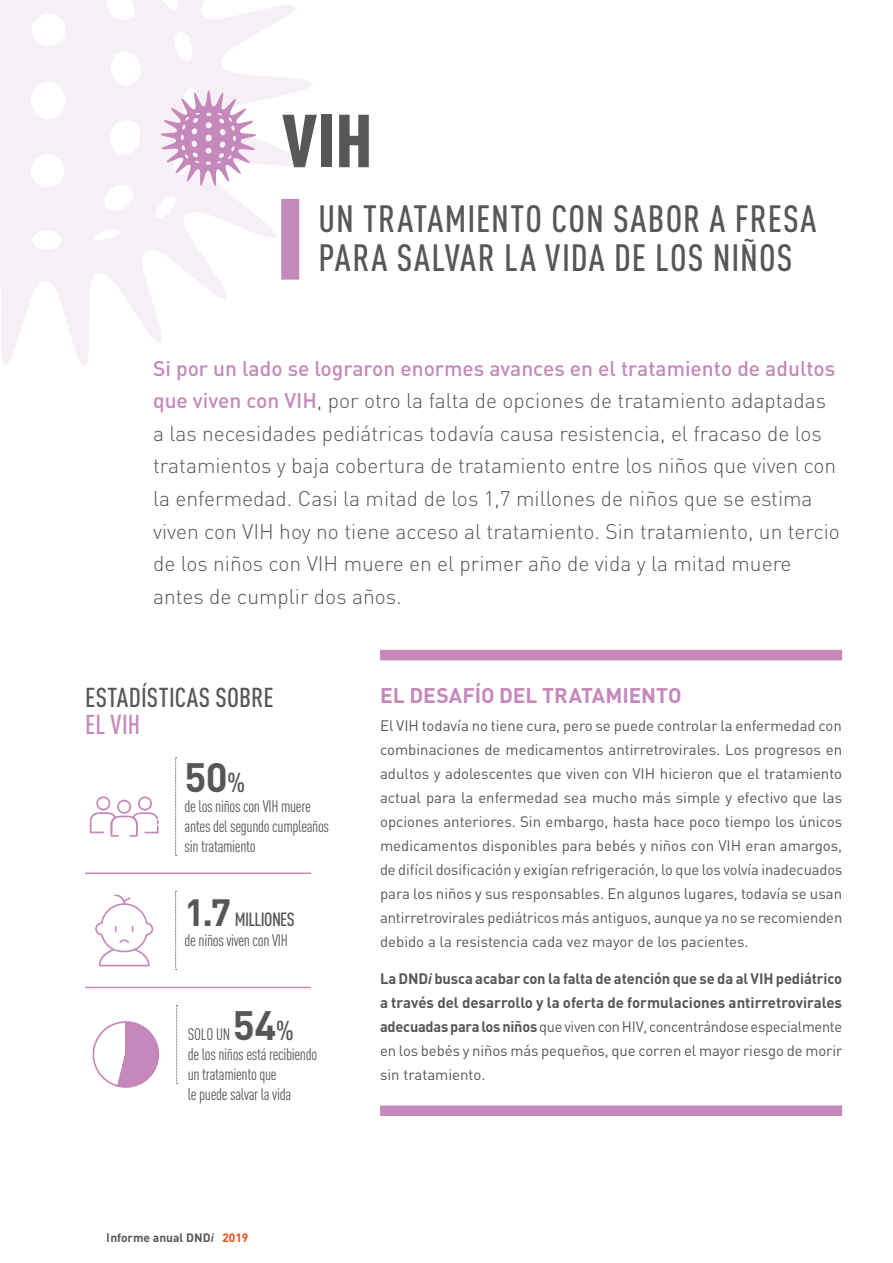
<style>
.page{position:relative;width:893px;height:1263px;background:#fff}
.page>*{position:absolute;margin:0;border:0;box-sizing:border-box;transform-origin:0 0}
.Titre_Maladie{font:900 condensed 73.8px "DINOT";color:#575756}
.Chiffres_Icones{font:700 40.5px "DINOT";color:#575756}
.InfoPratique-Chiffre{font:700 40.5px "DINOT";color:#575756}
.Sous-titre_Maladie{font:500 condensed 37.5px/39px "DINOT";letter-spacing:.03em;color:#575756}
.Titre_Icones{font:500 condensed 27px/27px "DINOT";letter-spacing:.005em;color:#575756}
.Chapo_Maladie{font:300 21px/32.5px "DINOT";color:#575756}
.Titre_Intro_Maladie{font:700 21px "DINOT";letter-spacing:-.005em;color:#c588bb}
.Chiffres_Icones-2{font:500 condensed 18.9px "DINOT";letter-spacing:-.035em;color:#575756}
.InfoPratique_Body{font:condensed 16.5px/19.8px "DINOT";letter-spacing:-.02em;color:#575756}
.Textes_Icones{font:condensed 16.5px/19.8px "DINOT";letter-spacing:-.02em;color:#575756}
.InfoPratique-Chiffre-2{font:condensed 16.5px "DINOT";letter-spacing:-.01em;color:#575756}
.Intro_Maladie{font:15px/24px "DINOT";color:#575756;text-align:justify}
.Intro_Maladie_filet{font:700 15px/24px "DINOT";color:#575756;text-align:justify}
.t1{font:700 12px "DINOT";color:#575756}
.s1{font-weight:500;color:#c588bb}
.s2{color:#c588bb}
.s3{font-weight:500;font-stretch:condensed;font-size:27px}
.s4{font-weight:700;font-stretch:normal;font-size:37.5px}
.s5{font-style:italic}
.s6{font-weight:400}
.s7{color:#e94e0f}
</style>
<div class="page">
<svg style="left:0;top:0;width:312px;height:365px;fill:#f7eff6"></svg>
<svg style="left:161px;top:90px;width:95px;height:96px"></svg>
<div style="left:380px;top:650px;width:462px;height:10px;background:#c588bb"></div>
<div style="left:380px;top:1105px;width:462px;height:11px;background:#c588bb"></div>
<div style="left:281px;top:199px;width:18px;height:81px;background:#c588bb"></div>
<hr style="left:85px;top:987px;width:226px;height:1px;background:#c588bb">
<hr style="left:85px;top:872px;width:226px;height:2px;background:#c588bb">
<svg style="left:90px;top:796px;width:69px;height:41px"></svg>
<svg style="left:175px;top:758px;width:2px;height:98px"></svg>
<svg style="left:95px;top:894px;width:58px;height:72px"></svg>
<svg style="left:175px;top:891px;width:2px;height:79px"></svg>
<svg style="left:92px;top:1021px;width:68px;height:67px"></svg>
<svg style="left:176px;top:1005px;width:2px;height:79px"></svg>
<p class="Titre_Maladie" style="left:282px;top:95px;width:92px">VIH</p>
<p class="Sous-titre_Maladie" style="left:318px;top:199px;width:499px">UN TRATAMIENTO CON SABOR A FRESA<br>PARA SALVAR LA VIDA DE LOS NIÑOS</p>
<p class="Chapo_Maladie" style="left:153px;top:351px;width:688px"><span class="s1">Si por un lado se lograron enormes avances en el tratamiento de adultos que viven con VIH</span>, por otro la falta de opciones de tratamiento adaptadas a las necesidades pediátricas todavía causa resistencia, el fracaso de los tratamientos y baja cobertura de tratamiento entre los niños que viven con la enfermedad. Casi la mitad de los 1,7 millones de niños que se estima viven con VIH hoy no tiene acceso al tratamiento. Sin tratamiento, un tercio de los niños con VIH muere en el primer año de vida y la mitad muere antes de cumplir dos años.</p>
<p class="Titre_Icones" style="left:85px;top:684px;width:190px">ESTADÍSTICAS SOBRE<br><span class="s2">EL VIH</span></p>
<p class="Chiffres_Icones" style="left:185px;top:750px;width:62px">50<span class="s3">%</span></p>
<p class="Textes_Icones" style="left:185px;top:796px;width:146px">de los niños con VIH muere antes del segundo cumpleaños sin tratamiento</p>
<p class="Chiffres_Icones-2" style="left:185px;top:908px;width:112px"><span class="s4">1.7</span> MILLIONES</p>
<p class="InfoPratique_Body" style="left:185px;top:930px;width:105px">de niños viven con VIH</p>
<p class="InfoPratique-Chiffre" style="left:233px;top:998px;width:63px">54<span class="s3">%</span></p>
<p class="InfoPratique_Body" style="left:188px;top:1044px;width:131px">de los niños está recibiendo un tratamiento que<br>le puede salvar la vida</p>
<p class="InfoPratique-Chiffre-2" style="left:188px;top:1025px;width:44px">SOLO UN</p>
<p class="Titre_Intro_Maladie" style="left:380px;top:681px;width:303px">EL DESAFÍO DEL TRATAMIENTO</p>
<p class="Intro_Maladie" style="left:380px;top:713px;width:464px">El VIH todavía no tiene cura, pero se puede controlar la enfermedad con combinaciones de medicamentos antirretrovirales. Los progresos en adultos y adolescentes que viven con VIH hicieron que el tratamiento actual para la enfermedad sea mucho más simple y efectivo que las opciones anteriores. Sin embargo, hasta hace poco tiempo los únicos medicamentos disponibles para bebés y niños con VIH eran amargos, de difícil dosificación y exigían refrigeración, lo que los volvía inadecuados para los niños y sus responsables. En algunos lugares, todavía se usan antirretrovirales pediátricos más antiguos, aunque ya no se recomienden debido a la resistencia cada vez mayor de los pacientes.</p>
<p class="Intro_Maladie_filet" style="left:380px;top:966px;width:464px">La DND<span class="s5">i</span> busca acabar con la falta de atención que se da al VIH pediátrico a través del desarrollo y la oferta de formulaciones antirretrovirales adecuadas para los niños <span class="s6">que viven con HIV, concentrándose especialmente en los bebés y niños más pequeños, que corren el mayor riesgo de morir sin tratamiento.</span></p>
<p class="t1" style="left:107px;top:1229px;width:143px">Informe anual DND<span class="s5">i</span> <span class="s7">2019</span></p>
</div>
